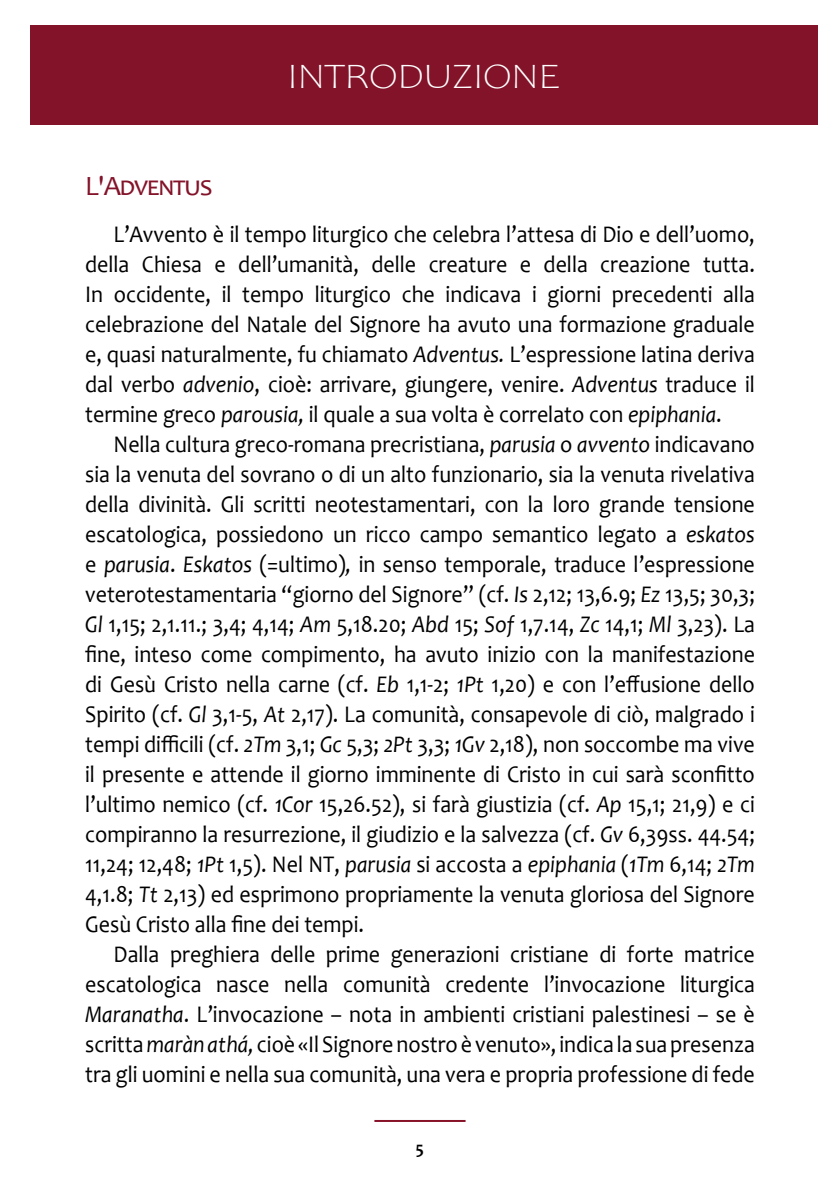
<style>
.page{position:relative;width:840px;height:1191px;background:#fff}
.page>*{position:absolute;margin:0;border:0;box-sizing:border-box;transform-origin:0 0}
.t1{font:300 36px "Candara";letter-spacing:-.04em;color:#fff;scale:1.2 1}
.t2{font:28px "Candara";color:#831329}
.t3{font:24px/30px "Candara";color:#000;text-align:justify;scale:.92 1}
.t4{font:700 18px "Candara";color:#000;scale:.95 1}
.s1{font-style:italic}
</style>
<div class="page">
<hr style="left:374px;top:1120px;width:91px;height:2px;background:#881329">
<div style="left:30px;top:26px;width:786px;height:99px;background:#831329"></div>
<h1 class="t1" style="left:287px;top:57px;width:229px">INTRODUZIONE</h1>
<p class="t2" style="left:85px;top:168px;width:129px">L'Adventus</p>
<p class="t3" style="left:85px;top:219px;width:729px;text-indent:28px">L’Avvento è il tempo liturgico che celebra l’attesa di Dio e dell’uomo, della Chiesa e dell’umanità, delle creature e della creazione tutta.<br>In occidente, il tempo liturgico che indicava i giorni precedenti alla celebrazione del Natale del Signore ha avuto una formazione graduale e, quasi naturalmente, fu chiamato <span class="s1">Adventus.</span> L’espressione latina deriva dal verbo <span class="s1">advenio</span>, cioè: arrivare, giungere, venire. <span class="s1">Adventus</span> traduce il termine greco <span class="s1">parousia,</span> il quale a sua volta è correlato con <span class="s1">epiphania</span>.</p>
<p class="t3" style="left:85px;top:429px;width:729px;text-indent:28px">Nella cultura greco-romana precristiana, <span class="s1">parusia</span> o <span class="s1">avvento</span> indicavano sia la venuta del sovrano o di un alto funzionario, sia la venuta rivelativa della divinità. Gli scritti neotestamentari, con la loro grande tensione escatologica, possiedono un ricco campo semantico legato a <span class="s1">eskatos </span>e <span class="s1">parusia</span>. <span class="s1">Eskatos</span> (=ultimo)<span class="s1">,</span> in senso temporale, traduce l’espressione veterotestamentaria “giorno del Signore” (cf. <span class="s1">Is</span> 2,12; 13,6.9; <span class="s1">Ez</span> 13,5; 30,3; <span class="s1">Gl</span> 1,15; 2,1.11.; 3,4; 4,14; <span class="s1">Am</span> 5,18.20; <span class="s1">Abd</span> 15; <span class="s1">Sof</span> 1,7.14, <span class="s1">Zc</span> 14,1; <span class="s1">Ml</span> 3,23). La fine, inteso come compimento, ha avuto inizio con la manifestazione di Gesù Cristo nella carne (cf. <span class="s1">Eb</span> 1,1-2; <span class="s1">1Pt</span> 1,20) e con l’effusione dello Spirito (cf. <span class="s1">Gl</span> 3,1-5, <span class="s1">At</span> 2,17). La comunità, consapevole di ciò, malgrado i tempi difficili (cf. <span class="s1">2Tm</span> 3,1; <span class="s1">Gc</span> 5,3; <span class="s1">2Pt</span> 3,3; <span class="s1">1Gv</span> 2,18), non soccombe ma vive il presente e attende il giorno imminente di Cristo in cui sarà sconfitto l’ultimo nemico (cf. <span class="s1">1Cor</span> 15,26.52), si farà giustizia (cf. <span class="s1">Ap</span> 15,1; 21,9) e ci compiranno la resurrezione, il giudizio e la salvezza (cf. <span class="s1">Gv</span> 6,39ss. 44.54; 11,24; 12,48; <span class="s1">1Pt</span> 1,5). Nel NT, <span class="s1">parusia</span> si accosta a <span class="s1">epiphania</span> (<span class="s1">1Tm</span> 6,14; <span class="s1">2Tm </span>4,1.8; <span class="s1">Tt</span> 2,13) ed esprimono propriamente la venuta gloriosa del Signore Gesù Cristo alla fine dei tempi.</p>
<p class="t3" style="left:85px;top:939px;width:729px;text-indent:28px">Dalla preghiera delle prime generazioni cristiane di forte matrice escatologica nasce nella comunità credente l’invocazione liturgica <span class="s1">Maranatha</span>. L’invocazione – nota in ambienti cristiani palestinesi – se è scritta <span class="s1">maràn athá,</span> cioè «Il Signore nostro è venuto», indica la sua presenza tra gli uomini e nella sua comunità, una vera e propria professione di fede</p>
<p class="t4" style="left:415px;top:1137px;width:10px">5</p>
</div>
